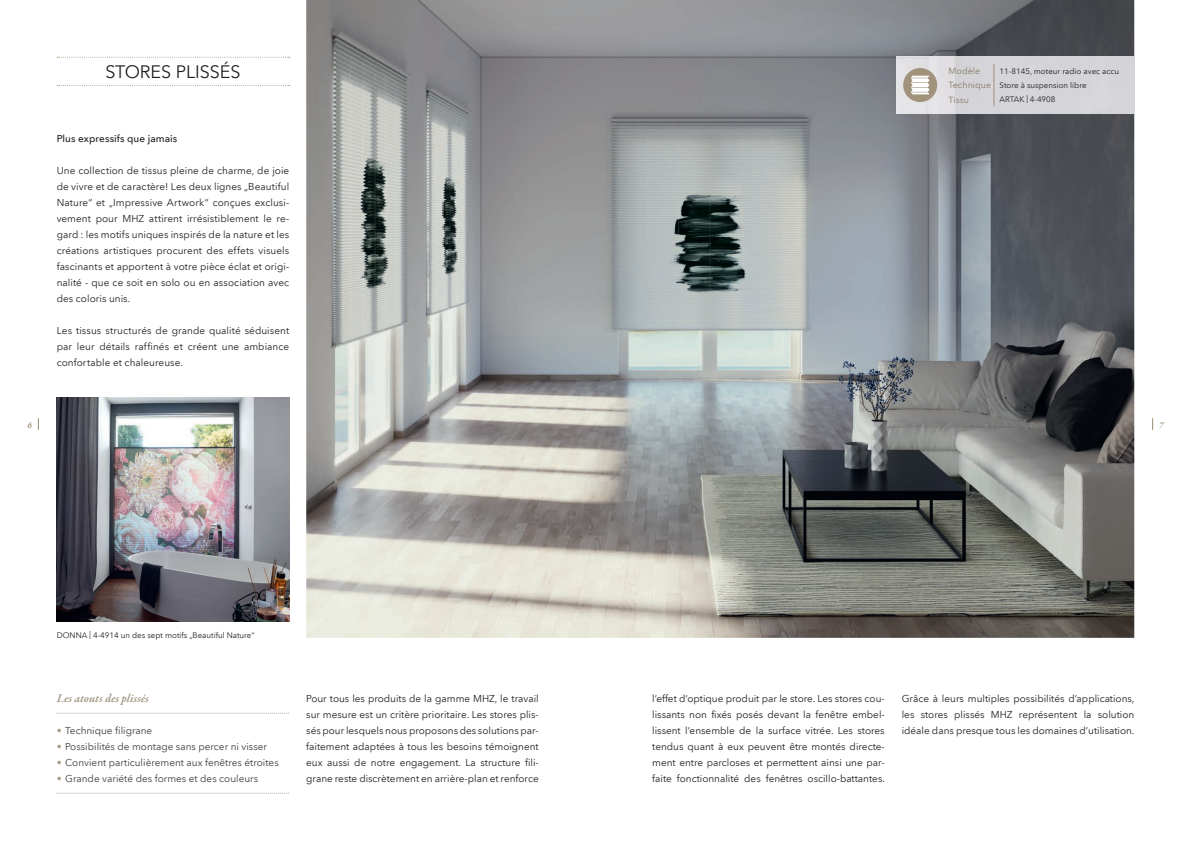
<style>
.page{position:relative;width:1191px;height:842px;background:#fff}
.page>*{position:absolute;margin:0;border:0;box-sizing:border-box;transform-origin:0 0}
.t1{font:18px "Avenir Next LT Com";letter-spacing:-.005em;color:#231f20}
.t2{font:italic 600 12px "Garamond Premr Pro";color:#a0947f}
.t3{font:10px/16px "Avenir Next LT Com";color:#231f20;text-align:justify}
.t4{font:10px "Avenir Next LT Com";color:#3e3e3f}
.t5{font:500 10px "Avenir Next LT Com";letter-spacing:.005em;color:#231f20}
.t6{font:9px "Avenir Next LT Com";color:#887c68}
.t7{font:italic 600 9px "Garamond Premr Pro";color:#998a75}
.t8{font:8px/14.2px "Avenir Next LT Com";color:#231f20}
.s1{font-size:9px;color:#887c68}
.s2{color:#a89b85}
</style>
<div class="page">
<img style="left:57px;top:398px;width:232px;height:224px">
<img style="left:306px;top:0;width:828px;height:638px">
<svg style="left:38px;top:418px;width:1px;height:12px"></svg>
<svg style="left:1152px;top:418px;width:1px;height:12px"></svg>
<svg style="left:57px;top:713px;width:232px;height:1px"></svg>
<svg style="left:57px;top:793px;width:232px;height:1px"></svg>
<svg style="left:57px;top:57px;width:233px;height:1px"></svg>
<svg style="left:57px;top:85px;width:233px;height:1px"></svg>
<img style="left:896px;top:57px;width:238px;height:56px">
<svg style="left:993px;top:64px;width:1px;height:42px"></svg>
<div style="left:903px;top:68px;width:34px;height:34px;background:#a1937b;border-radius:50%"></div>
<svg style="left:911px;top:76px;width:18px;height:18px"></svg>
<h1 class="t1" style="left:105px;top:61px;width:137px">STORES PLISSÉS</h1>
<p class="t5" style="left:57px;top:132px;width:122px">Plus expressifs que jamais</p>
<p class="t3" style="left:57px;top:162px;width:234px">Une collection de tissus pleine de charme, de joie de vivre et de caractère! Les deux lignes „Beautiful Nature“ et „Impressive Artwork“ conçues exclusi&shy;vement pour MHZ attirent irrésistiblement le re&shy;gard : les motifs uniques inspirés de la nature et les créations artistiques procurent des effets visuels fascinants et apportent à votre pièce éclat et origi&shy;nalité - que ce soit en solo ou en association avec des coloris unis.</p>
<p class="t3" style="left:57px;top:322px;width:234px">Les tissus structurés de grande qualité séduisent par leur détails raffinés et créent une ambiance confortable et chaleureuse.</p>
<p class="t6" style="left:948px;top:66px;width:33px">Modèle</p>
<p class="t8" style="left:948px;top:64px;width:172px;text-indent:51px">11-8145, moteur radio avec accu<br><span class="s1">Technique</span> Store à suspension libre</p>
<p class="t6" style="left:948px;top:94px;width:22px">Tissu</p>
<p class="t8" style="left:999px;top:92px;width:57px">ARTAK | 4-4908</p>
<p class="t7" style="left:28px;top:419px;width:6px">6</p>
<p class="t7" style="left:1159px;top:419px;width:6px">7</p>
<p class="t8" style="left:57px;top:628px;width:199px">DONNA | 4-4914 un des sept motifs „Beautiful Nature“</p>
<p class="t2" style="left:57px;top:691px;width:94px">Les atouts des plissés</p>
<p class="t4" style="left:57px;top:724px;width:97px"><span class="s2">•</span> Technique filigrane</p>
<p class="t4" style="left:57px;top:740px;width:212px"><span class="s2">•</span> Possibilités de montage sans percer ni visser</p>
<p class="t4" style="left:57px;top:756px;width:224px"><span class="s2">•</span> Convient particulièrement aux fenêtres étroites</p>
<p class="t4" style="left:57px;top:772px;width:203px"><span class="s2">•</span> Grande variété des formes et des couleurs</p>
<p class="t3" style="left:306px;top:690px;width:234px">Pour tous les produits de la gamme MHZ, le travail sur mesure est un critère prioritaire. Les stores plis&shy;sés pour lesquels nous proposons des solutions par&shy;faitement adaptées à tous les besoins témoignent eux aussi de notre engagement. La structure fili&shy;grane reste discrètement en arrière-plan et renforce</p>
<p class="t3" style="left:652px;top:690px;width:234px">l‘effet d‘optique produit par le store. Les stores cou&shy;lissants non fixés posés devant la fenêtre embel&shy;lissent l‘ensemble de la surface vitrée. Les stores tendus quant à eux peuvent être montés directe&shy;ment entre parcloses et permettent ainsi une par&shy;faite fonctionnalité des fenêtres oscillo-battantes.</p>
<p class="t3" style="left:901px;top:690px;width:234px">Grâce à leurs multiples possibilités d‘applications, les stores plissés MHZ représentent la solution idéale dans presque tous les domaines d‘utilisation.</p>
</div>
